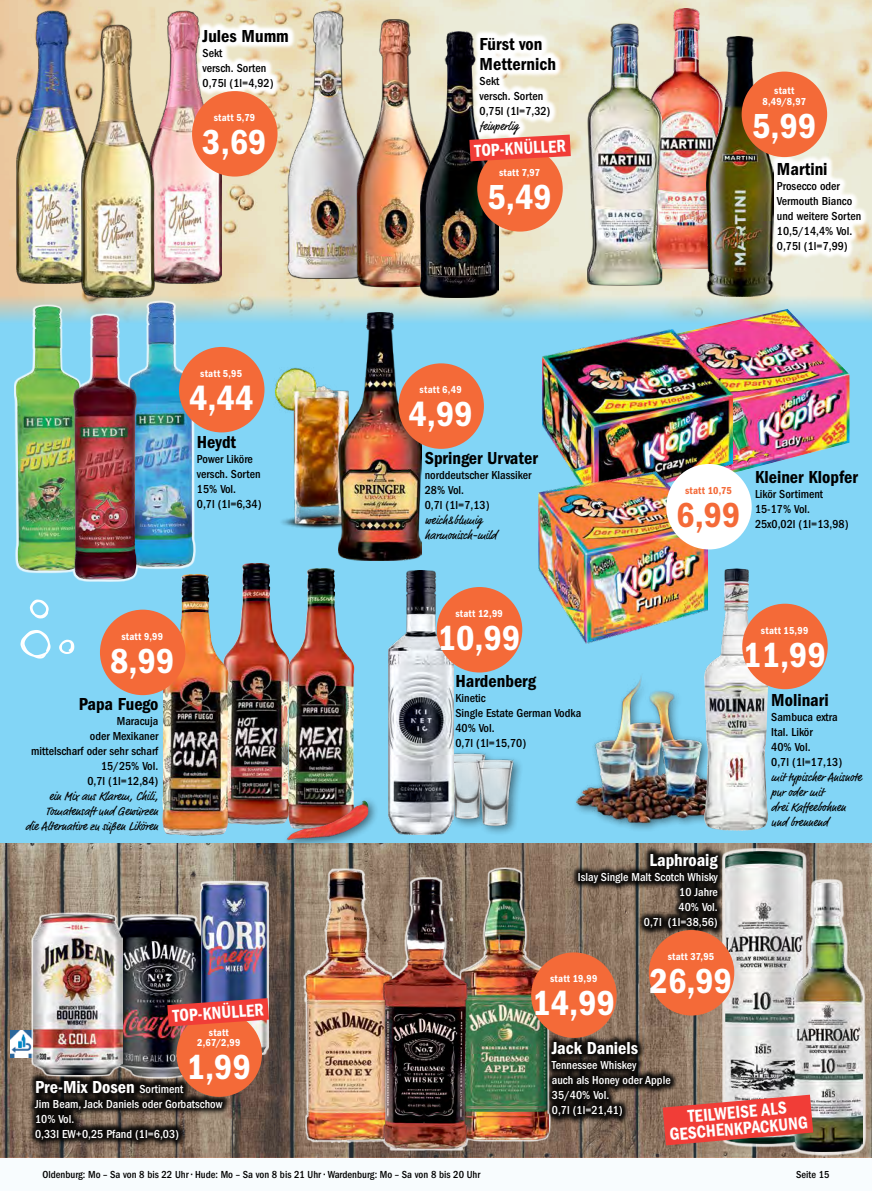
<style>
.page{position:relative;width:872px;height:1191px;background:#82d5f6}
.page>*{position:absolute;margin:0;border:0;box-sizing:border-box;transform-origin:0 0}
.t1{font:36px "ITC Franklin Gothic Std Dm Cd";color:#fff}
.t2{font:36px "ITC Franklin Gothic Std Dm Cd";color:#f46a38}
.t3{font:18px/19.5px "ITC Franklin Gothic Std Dm Cd";color:#000}
.t4{font:18px/16.5px "ITC Franklin Gothic Std Dm Cd";color:#fff;text-align:center;scale:.95 1}
.t5{font:18px "ITC Franklin Gothic Std Dm Cd";color:#fff}
.t6{font:500 condensed 12px/15px "ITC Franklin Gothic Std";color:#000}
.t7{font:500 condensed 12px/15px "ITC Franklin Gothic Std";color:#fff}
.t8{font:12px/15px "Market Pro";color:#000}
.t9{font:500 condensed 10.65px "ITC Franklin Gothic Std";color:#000}
.t10{font:10.5px/10.5px "ITC Franklin Gothic Std Dm Cd";letter-spacing:.025em;color:#fff;text-align:center}
.t11{font:10.5px "ITC Franklin Gothic Std Dm Cd";letter-spacing:.02em;color:#f46a38}
.t12{font:500 condensed 10.5px "ITC Franklin Gothic Std";color:#000}
.s1{font-family:"ITC Franklin Gothic Std";font-weight:500;font-stretch:condensed;font-size:12px}
</style>
<div class="page">
<div style="left:0;top:1157px;width:872px;height:34px;background:#f8fcfe"></div>
<img style="left:0;top:0;width:872px;height:321px">
<img style="left:0;top:844px;width:872px;height:313px">
<svg style="left:20px;top:630px;width:31px;height:28px"></svg>
<svg style="left:59px;top:639px;width:15px;height:15px"></svg>
<svg style="left:30px;top:599px;width:19px;height:19px"></svg>
<img style="left:576px;top:676px;width:128px;height:151px">
<div style="left:444px;top:748px;width:79px;height:88px;background:#000;opacity:.5"></div>
<img style="left:453px;top:753px;width:32px;height:65px">
<img style="left:477px;top:759px;width:36px;height:66px">
<img style="left:263px;top:367px;width:75px;height:162px">
<svg style="left:222px;top:22px;width:66px;height:75px;background:#f5f0e2"></svg>
<img style="left:149px;top:12px;width:72px;height:271px">
<div style="left:16px;top:11px;width:74px;height:273px;background:#ebd9b2"></div>
<img style="left:17px;top:12px;width:64px;height:271px">
<div style="left:81px;top:25px;width:74px;height:273px;background:#000;opacity:.7"></div>
<img style="left:82px;top:26px;width:72px;height:271px">
<div style="left:192px;top:91px;width:85px;height:86px;background:#f46a38;border-radius:50%"></div>
<svg style="left:773px;top:155px;width:95px;height:105px;background:#f7f6f0"></svg>
<img style="left:649px;top:8px;width:73px;height:260px">
<div style="left:587px;top:23px;width:75px;height:262px;background:#000;opacity:.7"></div>
<img style="left:588px;top:24px;width:73px;height:260px">
<img style="left:706px;top:37px;width:67px;height:260px">
<div style="left:741px;top:72px;width:86px;height:85px;background:#f46a38;border-radius:50%"></div>
<svg style="left:472px;top:30px;width:91px;height:105px;background:#f6f4ea"></svg>
<img style="left:289px;top:12px;width:79px;height:266px">
<img style="left:357px;top:20px;width:78px;height:266px">
<img style="left:421px;top:32px;width:77px;height:266px">
<div style="left:477px;top:146px;width:86px;height:86px;background:#f46a38;border-radius:50%"></div>
<svg style="left:469px;top:135px;width:102px;height:26px;background:#eb5148"></svg>
<img style="left:338px;top:313px;width:83px;height:247px">
<div style="left:398px;top:363px;width:86px;height:86px;background:#f46a38;border-radius:50%"></div>
<img style="left:228px;top:563px;width:60px;height:262px">
<img style="left:288px;top:568px;width:66px;height:228px">
<img style="left:162px;top:574px;width:66px;height:262px">
<div style="left:100px;top:609px;width:85px;height:86px;background:#f46a38;border-radius:50%"></div>
<div style="left:14px;top:300px;width:181px;height:281px;background:#fff;opacity:.8"></div>
<img style="left:130px;top:302px;width:63px;height:265px">
<img style="left:16px;top:306px;width:64px;height:265px">
<img style="left:73px;top:315px;width:63px;height:264px">
<div style="left:179px;top:347px;width:85px;height:85px;background:#f46a38;border-radius:50%"></div>
<img style="left:659px;top:309px;width:190px;height:170px">
<img style="left:542px;top:329px;width:190px;height:143px">
<img style="left:538px;top:472px;width:169px;height:171px">
<div style="left:666px;top:464px;width:85px;height:85px;background:#fff;border-radius:50%"></div>
<div style="left:544px;top:1034px;width:134px;height:90px;background:#000;opacity:.9"></div>
<div style="left:303px;top:867px;width:247px;height:283px;background:#fff;opacity:.8"></div>
<img style="left:461px;top:869px;width:87px;height:270px">
<img style="left:305px;top:870px;width:86px;height:270px">
<img style="left:382px;top:879px;width:87px;height:269px">
<div style="left:531px;top:952px;width:85px;height:86px;background:#f46a38;border-radius:50%"></div>
<div style="left:571px;top:846px;width:154px;height:90px;background:#000;opacity:.9"></div>
<div style="left:722px;top:847px;width:145px;height:308px;background:#fff;opacity:.8"></div>
<img style="left:726px;top:851px;width:136px;height:300px">
<div style="left:649px;top:930px;width:85px;height:85px;background:#f46a38;border-radius:50%"></div>
<img style="left:662px;top:1094px;width:151px;height:51px">
<img style="left:388px;top:571px;width:65px;height:263px">
<div style="left:437px;top:587px;width:85px;height:85px;background:#f46a38;border-radius:50%"></div>
<div style="left:282px;top:796px;width:97px;height:55px;background:#000;opacity:.5"></div>
<img style="left:286px;top:800px;width:83px;height:41px">
<img style="left:704px;top:568px;width:64px;height:263px">
<div style="left:742px;top:603px;width:85px;height:86px;background:#f46a38;border-radius:50%"></div>
<img style="left:11px;top:1030px;width:21px;height:27px">
<div style="left:27px;top:1072px;width:203px;height:75px;background:#000;opacity:.9"></div>
<div style="left:32px;top:880px;width:237px;height:198px;background:#fff;opacity:.8"></div>
<img style="left:201px;top:883px;width:66px;height:170px">
<img style="left:116px;top:916px;width:85px;height:160px">
<img style="left:34px;top:914px;width:89px;height:160px">
<div style="left:176px;top:1011px;width:86px;height:85px;background:#f46a38;border-radius:50%"></div>
<svg style="left:167px;top:998px;width:102px;height:28px;background:#d84844"></svg>
<h2 class="t3" style="left:202px;top:26px;width:88px">Jules Mumm</h2>
<p class="t6" style="left:202px;top:46px;width:73px">Sekt<br>versch. Sorten<br>0,75l (1l=4,92)</p>
<p class="t10" style="left:214px;top:112px;width:43px">statt 5,79</p>
<h1 class="t1" style="left:202px;top:121px;width:66px">3,69</h1>
<p class="t10" style="left:200px;top:368px;width:43px">statt 5,95</p>
<h1 class="t1" style="left:189px;top:377px;width:66px">4,44</h1>
<h2 class="t3" style="left:197px;top:432px;width:41px">Heydt</h2>
<p class="t6" style="left:197px;top:451px;width:66px">Power Liköre versch. Sorten<br>15% Vol.<br>0,7l (1l=6,34)</p>
<p class="t10" style="left:121px;top:631px;width:43px">statt 9,99</p>
<h1 class="t1" style="left:110px;top:640px;width:66px">8,99</h1>
<h2 class="t3" style="left:79px;top:694px;width:81px">Papa Fuego</h2>
<p class="t6" style="left:31px;top:713px;width:129px;text-align:right">Maracuja<br>oder Mexikaner<br>mittelscharf oder sehr scharf<br>15/25% Vol.<br>0,7l (1l=12,84)</p>
<p class="t8" style="left:25px;top:789px;width:134px;text-align:right">ein Mix aus Klarem, Chili,<br>Tomatensaft und Gewürzen<br>die Alternative zu süßen Likören</p>
<h2 class="t4" style="left:172px;top:1007px;width:98px;rotate:-4deg">TOP-KNÜLLER</h2>
<p class="t10" style="left:197px;top:1027px;width:45px">statt<br>2,67/2,99</p>
<h1 class="t1" style="left:187px;top:1047px;width:66px">1,99</h1>
<h2 class="t5" style="left:35px;top:1076px;width:150px">Pre-Mix Dosen <span class="s1">Sortiment</span></h2>
<p class="t7" style="left:35px;top:1096px;width:189px">Jim Beam, Jack Daniels oder Gorbatschow<br>10% Vol.<br>0,33l EW+0,25 Pfand (1l=6,03)</p>
<h2 class="t3" style="left:479px;top:35px;width:78px">Fürst von<br>Metternich</h2>
<p class="t6" style="left:479px;top:73px;width:72px">Sekt<br>versch. Sorten<br>0,75l (1l=7,32)</p>
<p class="t8" style="left:479px;top:119px;width:41px">feinperlig</p>
<p class="t10" style="left:499px;top:167px;width:43px">statt 7,97</p>
<h1 class="t1" style="left:487px;top:176px;width:66px">5,49</h1>
<h2 class="t4" style="left:474px;top:142px;width:98px;rotate:-3deg">TOP-KNÜLLER</h2>
<p class="t10" style="left:419px;top:384px;width:44px">statt 6,49</p>
<h1 class="t1" style="left:408px;top:394px;width:66px">4,99</h1>
<h2 class="t3" style="left:425px;top:449px;width:115px">Springer Urvater</h2>
<p class="t6" style="left:425px;top:468px;width:108px">norddeutscher Klassiker<br>28% Vol.<br>0,7l (1l=7,13)</p>
<p class="t8" style="left:425px;top:513px;width:74px">weich&amp;blumig harmonisch-mild</p>
<p class="t10" style="left:455px;top:608px;width:49px">statt 12,99</p>
<h1 class="t1" style="left:438px;top:617px;width:84px">10,99</h1>
<h2 class="t3" style="left:455px;top:671px;width:82px">Hardenberg</h2>
<p class="t6" style="left:455px;top:690px;width:127px">Kinetic<br>Single Estate German Vodka<br>40% Vol.<br>0,7l (1l=15,70)</p>
<p class="t10" style="left:762px;top:85px;width:45px">statt<br>8,49/8,97</p>
<h1 class="t1" style="left:752px;top:105px;width:66px">5,99</h1>
<h2 class="t3" style="left:777px;top:160px;width:52px">Martini</h2>
<p class="t6" style="left:777px;top:179px;width:86px">Prosecco oder<br>Vermouth Bianco und weitere Sorten<br>10,5/14,4% Vol.<br>0,75l (1l=7,99)</p>
<p class="t11" style="left:685px;top:484px;width:48px">statt 10,75</p>
<h1 class="t2" style="left:676px;top:494px;width:66px">6,99</h1>
<h2 class="t3" style="left:755px;top:467px;width:105px">Kleiner Klopfer</h2>
<p class="t6" style="left:755px;top:486px;width:95px">Likör Sortiment<br>15-17% Vol.<br>25x0,02l (1l=13,98)</p>
<p class="t10" style="left:761px;top:625px;width:49px">statt 15,99</p>
<h1 class="t1" style="left:743px;top:634px;width:84px">11,99</h1>
<h2 class="t3" style="left:771px;top:690px;width:59px">Molinari</h2>
<p class="t6" style="left:771px;top:709px;width:72px">Sambuca extra<br>Ital. Likör<br>40% Vol.<br>0,7l (1l=17,13)</p>
<p class="t8" style="left:771px;top:770px;width:92px">mit typischer Anisnote pur oder mit<br>drei Kaffeebohnen und brennend</p>
<h2 class="t5" style="left:649px;top:850px;width:70px">Laphroaig</h2>
<p class="t7" style="left:578px;top:870px;width:141px;text-align:right">Islay Single Malt Scotch Whisky<br>10 Jahre<br>40% Vol.<br>0,7l (1l=38,56)</p>
<p class="t10" style="left:667px;top:951px;width:48px">statt 37,95</p>
<h1 class="t1" style="left:649px;top:960px;width:84px">26,99</h1>
<p class="t10" style="left:550px;top:973px;width:49px">statt 19,99</p>
<h1 class="t1" style="left:532px;top:982px;width:84px">14,99</h1>
<h2 class="t5" style="left:552px;top:1038px;width:88px">Jack Daniels</h2>
<p class="t7" style="left:552px;top:1058px;width:120px">Tennessee Whiskey<br>auch als Honey oder Apple<br>35/40% Vol.<br>0,7l (1l=21,41)</p>
<h2 class="t4" style="left:667px;top:1110px;width:147px;rotate:-5deg">TEILWEISE ALS<br>GESCHENKPACKUNG</h2>
<p class="t9" style="left:43px;top:1168px;width:439px">Oldenburg: Mo – Sa von 8 bis 22 Uhr • Hude: Mo – Sa von 8 bis 21 Uhr • Wardenburg: Mo – Sa von 8 bis 20 Uhr</p>
<p class="t12" style="left:796px;top:1168px;width:35px">Seite 15</p>
</div>
